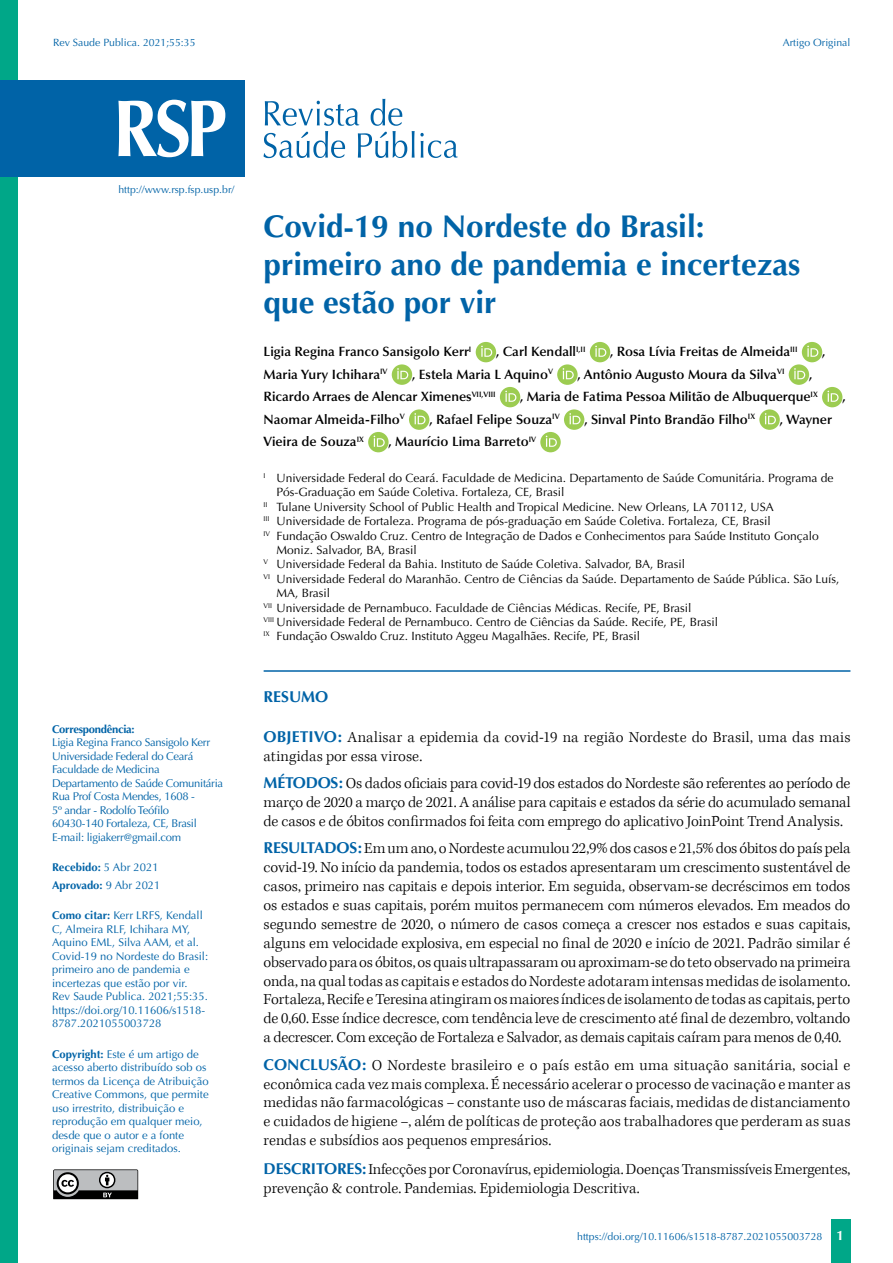
<style>
.page{position:relative;width:893px;height:1263px;background:#fff}
.page>*{position:absolute;margin:0;border:0;box-sizing:border-box;transform-origin:0 0}
.t1{font:700 31.5px/37.8px "Optima";color:#0063a7}
.t2{font:300 15.75px/18.9px "Kepler Std";color:#000;text-align:justify}
.t3{font:700 15.75px "Optima";color:#0063a7}
.t4{font:600 13.5px "Optima";color:#000}
.t5{font:12px "Optima";color:#000}
.t6{font:11.25px/13.5px "Optima";color:#0063a7}
.t7{font:11.25px/13.5px "Optima";letter-spacing:-.025em;color:#0063a7}
.t8{font:700 11.25px/17.7px "Optima";color:#0063a7}
.t9{font:700 11.25px "Optima";letter-spacing:-.025em;color:#0063a7}
.t10{font:10.5px "Optima";color:#0063a7}
.s1{font-weight:400}
.s2{font-weight:700}
.s3{font-family:"Optima";font-weight:700;color:#0063a7}
.s4{font-weight:700;font-size:13.5px;color:#fff}
</style>
<div class="page">
<div style="left:831px;top:1220px;width:20px;height:43px;background:#00a788"></div>
<svg style="left:53px;top:1169px;width:85px;height:30px;background:#7e7f80"></svg>
<div style="left:0;top:0;width:18px;height:1263px;background:#00a788"></div>
<hr style="left:264px;top:670px;width:586px;height:2px;background:#0063a7">
<div style="left:476px;top:342px;width:20px;height:20px;background:#9ccc51;border-radius:50%"></div>
<svg style="left:481px;top:346px;width:11px;height:11px"></svg>
<div style="left:590px;top:342px;width:20px;height:20px;background:#9ccc51;border-radius:50%"></div>
<svg style="left:595px;top:346px;width:11px;height:11px"></svg>
<div style="left:802px;top:342px;width:20px;height:20px;background:#9ccc51;border-radius:50%"></div>
<svg style="left:807px;top:346px;width:11px;height:11px"></svg>
<div style="left:392px;top:364px;width:20px;height:21px;background:#9ccc51;border-radius:50%"></div>
<svg style="left:397px;top:368px;width:11px;height:11px"></svg>
<svg style="left:557px;top:364px;width:21px;height:21px"></svg>
<svg style="left:563px;top:368px;width:11px;height:11px"></svg>
<div style="left:789px;top:364px;width:20px;height:21px;background:#9ccc51;border-radius:50%"></div>
<svg style="left:794px;top:368px;width:11px;height:11px"></svg>
<div style="left:500px;top:387px;width:20px;height:20px;background:#9ccc51;border-radius:50%"></div>
<svg style="left:505px;top:391px;width:11px;height:11px"></svg>
<div style="left:822px;top:387px;width:20px;height:20px;background:#9ccc51;border-radius:50%"></div>
<svg style="left:827px;top:391px;width:12px;height:11px"></svg>
<div style="left:409px;top:409px;width:20px;height:21px;background:#9ccc51;border-radius:50%"></div>
<svg style="left:414px;top:413px;width:11px;height:11px"></svg>
<div style="left:564px;top:409px;width:20px;height:21px;background:#9ccc51;border-radius:50%"></div>
<svg style="left:569px;top:413px;width:11px;height:11px"></svg>
<svg style="left:759px;top:409px;width:21px;height:21px"></svg>
<svg style="left:765px;top:413px;width:11px;height:11px"></svg>
<div style="left:368px;top:432px;width:21px;height:20px;background:#9ccc51;border-radius:50%"></div>
<svg style="left:374px;top:436px;width:11px;height:11px"></svg>
<div style="left:540px;top:432px;width:21px;height:20px;background:#9ccc51;border-radius:50%"></div>
<svg style="left:546px;top:436px;width:11px;height:11px"></svg>
<svg style="left:263px;top:99px;width:195px;height:59px"></svg>
<div style="left:0;top:80px;width:244px;height:96px;background:#0063a7"></div>
<svg style="left:118px;top:100px;width:107px;height:57px"></svg>
<p class="t10" style="left:53px;top:36px;width:144px">Rev Saude Publica. 2021;55:35</p>
<p class="t10" style="left:783px;top:36px;width:69px">Artigo Original</p>
<p class="t10" style="left:118px;top:183px;width:117px">http://www.rsp.fsp.usp.br/</p>
<p class="t9" style="left:52px;top:722px;width:84px">Correspondência:</p>
<p class="t7" style="left:52px;top:736px;width:173px">Ligia Regina Franco Sansigolo Kerr<br>Universidade Federal do Ceará<br>Faculdade de Medicina<br>Departamento de Saúde Comunitária<br>Rua Prof Costa Mendes, 1608 -<br>5º andar - Rodolfo Teófilo<br>60430-140 Fortaleza, CE, Brasil<br>E-mail: ligiakerr@gmail.com</p>
<p class="t8" style="left:52px;top:859px;width:110px">Recebido: <span class="s1">5 Abr 2021<br></span>Aprovado: <span class="s1">9 Abr 2021</span></p>
<p class="t6" style="left:52px;top:909px;width:158px"><span class="s2">Como citar:</span> Kerr LRFS, Kendall<br>C, Almeira RLF, Ichihara MY,<br>Aquino EML, Silva AAM, et al.<br>Covid-19 no Nordeste do Brasil: primeiro ano de pandemia e incertezas que estão por vir.<br>Rev Saude Publica. 2021;55:35. https://doi.org/10.11606/s1518-<br>8787.2021055003728</p>
<p class="t6" style="left:52px;top:1047px;width:158px"><span class="s2">Copyright:</span> Este é um artigo de acesso aberto distribuído sob os termos da Licença de Atribuição<br>Creative Commons, que permite uso irrestrito, distribuição e reprodução em qualquer meio, desde que o autor e a fonte originais sejam creditados.</p>
<h1 class="t1" style="left:264px;top:208px;width:538px">Covid-19 no Nordeste do Brasil: primeiro ano de pandemia e incertezas que estão por vir</h1>
<p class="t4" style="left:264px;top:344px;width:209px">Ligia Regina Franco Sansigolo Kerr<sup>I</sup></p>
<p class="t4" style="left:496px;top:344px;width:91px">, Carl Kendall<sup>I,II</sup></p>
<p class="t4" style="left:610px;top:344px;width:189px">, Rosa Lívia Freitas de Almeida<sup>III</sup></p>
<p class="t4" style="left:822px;top:344px;width:5px">,</p>
<p class="t4" style="left:264px;top:366px;width:125px">Maria Yury Ichihara<sup>IV</sup></p>
<p class="t4" style="left:412px;top:366px;width:142px">, Estela Maria L Aquino<sup>V</sup></p>
<p class="t4" style="left:578px;top:366px;width:208px">, Antônio Augusto Moura da Silva<sup>VI</sup></p>
<p class="t4" style="left:809px;top:366px;width:5px">,</p>
<p class="t4" style="left:264px;top:389px;width:234px">Ricardo Arraes de Alencar Ximenes<sup>VII,VIII</sup></p>
<p class="t4" style="left:520px;top:389px;width:299px">, Maria de Fatima Pessoa Militão de Albuquerque<sup>IX</sup></p>
<p class="t4" style="left:842px;top:389px;width:5px">,</p>
<p class="t4" style="left:264px;top:411px;width:143px">Naomar Almeida-Filho<sup>V</sup></p>
<p class="t4" style="left:429px;top:411px;width:132px">, Rafael Felipe Souza<sup>IV</sup></p>
<p class="t4" style="left:584px;top:411px;width:172px">, Sinval Pinto Brandão Filho<sup>IX</sup></p>
<p class="t4" style="left:780px;top:411px;width:54px">, Wayner</p>
<p class="t4" style="left:264px;top:434px;width:102px">Vieira de Souza<sup>IX</sup></p>
<p class="t4" style="left:389px;top:434px;width:149px">, Maurício Lima Barreto<sup>IV</sup></p>
<p class="t5" style="left:264px;top:471px;width:571px"><sup>I</sup> Universidade Federal do Ceará. Faculdade de Medicina. Departamento de Saúde Comunitária. Programa de</p>
<p class="t5" style="left:276px;top:485px;width:290px">Pós-Graduação em Saúde Coletiva. Fortaleza, CE, Brasil</p>
<p class="t5" style="left:264px;top:500px;width:512px"><sup>II</sup> Tulane University School of Public Health and Tropical Medicine. New Orleans, LA 70112, USA</p>
<p class="t5" style="left:264px;top:514px;width:509px"><sup>III</sup> Universidade de Fortaleza. Programa de pós-graduação em Saúde Coletiva. Fortaleza, CE, Brasil</p>
<p class="t5" style="left:264px;top:528px;width:556px"><sup>IV</sup> Fundação Oswaldo Cruz. Centro de Integração de Dados e Conhecimentos para Saúde Instituto Gonçalo</p>
<p class="t5" style="left:276px;top:543px;width:142px">Moniz. Salvador, BA, Brasil</p>
<p class="t5" style="left:264px;top:557px;width:423px"><sup>V</sup> Universidade Federal da Bahia. Instituto de Saúde Coletiva. Salvador, BA, Brasil</p>
<p class="t5" style="left:264px;top:572px;width:577px"><sup>VI</sup> Universidade Federal do Maranhão. Centro de Ciências da Saúde. Departamento de Saúde Pública. São Luís,</p>
<p class="t5" style="left:276px;top:586px;width:55px">MA, Brasil</p>
<p class="t5" style="left:264px;top:600px;width:429px"><sup>VII</sup> Universidade de Pernambuco. Faculdade de Ciências Médicas. Recife, PE, Brasil</p>
<p class="t5" style="left:264px;top:615px;width:456px"><sup>VIII</sup> Universidade Federal de Pernambuco. Centro de Ciências da Saúde. Recife, PE, Brasil</p>
<p class="t5" style="left:264px;top:629px;width:378px"><sup>IX</sup> Fundação Oswaldo Cruz. Instituto Aggeu Magalhães. Recife, PE, Brasil</p>
<p class="t3" style="left:264px;top:687px;width:66px">RESUMO</p>
<p class="t2" style="left:264px;top:728px;width:588px"><span class="s3">OBJETIVO:</span> Analisar a epidemia da covid-19 na região Nordeste do Brasil, uma das mais atingidas por essa virose.</p>
<p class="t2" style="left:264px;top:774px;width:588px"><span class="s3">MÉTODOS:</span> Os dados oficiais para covid-19 dos estados do Nordeste são referentes ao período de março de 2020 a março de 2021. A análise para capitais e estados da série do acumulado semanal de casos e de óbitos confirmados foi feita com emprego do aplicativo JoinPoint Trend Analysis.</p>
<p class="t2" style="left:264px;top:839px;width:588px"><span class="s3">RESULTADOS:</span> Em um ano, o Nordeste acumulou 22,9% dos casos e 21,5% dos óbitos do país pela covid-19. No início da pandemia, todos os estados apresentaram um crescimento sustentável de casos, primeiro nas capitais e depois interior. Em seguida, observam-se decréscimos em todos os estados e suas capitais, porém muitos permanecem com números elevados. Em meados do segundo semestre de 2020, o número de casos começa a crescer nos estados e suas capitais, alguns em velocidade explosiva, em especial no final de 2020 e início de 2021. Padrão similar é observado para os óbitos, os quais ultrapassaram ou aproximam-se do teto observado na primeira onda, na qual todas as capitais e estados do Nordeste adotaram intensas medidas de isolamento.<br>Fortaleza, Recife e Teresina atingiram os maiores índices de isolamento de todas as capitais, perto de 0,60. Esse índice decresce, com tendência leve de crescimento até final de dezembro, voltando a decrescer. Com exceção de Fortaleza e Salvador, as demais capitais caíram para menos de 0,40.</p>
<p class="t2" style="left:264px;top:1056px;width:588px"><span class="s3">CONCLUSÃO:</span> O Nordeste brasileiro e o país estão em uma situação sanitária, social e econômica cada vez mais complexa. É necessário acelerar o processo de vacinação e manter as medidas não farmacológicas – constante uso de máscaras faciais, medidas de distanciamento e cuidados de higiene –, além de políticas de proteção aos trabalhadores que perderam as suas rendas e subsídios aos pequenos empresários.</p>
<p class="t2" style="left:264px;top:1159px;width:588px;line-height:19.8px"><span class="s3">DESCRITORES:</span> Infecções por Coronavírus, epidemiologia. Doenças Transmissíveis Emergentes, prevenção &amp; controle. Pandemias. Epidemiologia Descritiva.</p>
<p class="t10" style="left:577px;top:1230px;width:268px">https://doi.org/10.11606/s1518-8787.2021055003728 <span class="s4">1</span></p>
</div>
